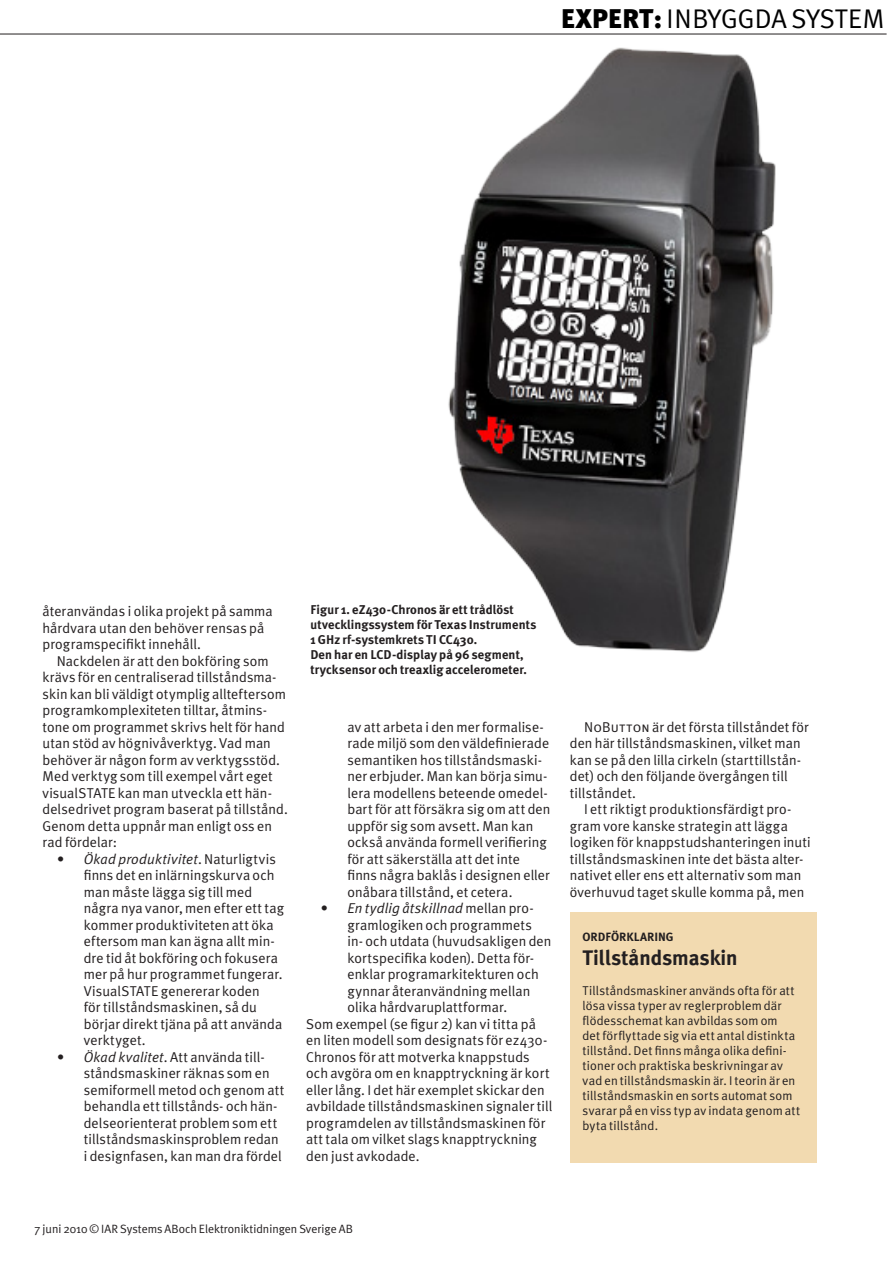
<style>
.page{position:relative;width:893px;height:1263px;background:#fff}
.page>*{position:absolute;margin:0;border:0;box-sizing:border-box;transform-origin:0 0}
.Mindre_Rubrik{font:27px "Meta Plus Normal";letter-spacing:-.005em;color:#000}
.Stor_Ingress{font:700 21px "Meta Plus";color:#231f20}
.Expert_brödtext_med{font:14.25px/16.5px "Meta Plus Normal";letter-spacing:.005em;color:#231f20}
.Expert_Brödtext{font:14.25px/16.5px "Meta Plus Normal";letter-spacing:.005em;color:#231f20}
.Stor_Ingress-2{font:12.75px/15px "Meta Plus Normal";letter-spacing:.015em;color:#231f20}
.Bildtext{font:700 12.75px/15px "Meta Plus";letter-spacing:.005em;color:#231f20}
.t1{font:12px "Meta Plus Normal";color:#231f20}
.Stor_Ingress-3{font:700 12px "Meta Plus";color:#231f20}
.s1{font-family:"Meta Plus";font-weight:900}
.s2{font-style:italic}
.s3{font-family:"Meta Plus Normal Caps"}
</style>
<div class="page">
<img style="left:448px;top:47px;width:328px;height:605px">
<hr style="left:0;top:34px;width:887px;height:1px;background:#231f20">
<div style="left:570px;top:912px;width:246px;height:251px;background:#f2dab0"></div>
<p class="Mindre_Rubrik" style="left:561px;top:3px;width:325px"><span class="s1">EXPERT:</span> INBYGGDA SYSTEM</p>
<p class="Expert_brödtext_med" style="left:43px;top:603px;width:232px">återanvändas i olika projekt på samma hårdvara utan den behöver rensas på programspecifikt innehåll.</p>
<p class="Expert_brödtext_med" style="left:43px;top:652px;width:247px;text-indent:14px">Nackdelen är att den bokföring som krävs för en centraliserad tillståndsma&shy;skin kan bli väldigt otymplig allteftersom programkomplexiteten tilltar, åtmins&shy;tone om programmet skrivs helt för hand utan stöd av högnivåverktyg. Vad man behöver är någon form av verktygsstöd.<br>Med verktyg som till exempel vårt eget visualSTATE kan man utveckla ett hän&shy;delsedrivet program baserat på tillstånd.<br>Genom detta uppnår man enligt oss en rad fördelar:</p>
<p class="Expert_brödtext_med" style="left:84px;top:850px;width:202px;text-indent:-27px"><span class="s2">• Ökad produktivitet</span>. Naturligtvis finns det en inlärningskurva och man måste lägga sig till med några nya vanor, men efter ett tag kommer produktiviteten att öka eftersom man kan ägna allt min&shy;dre tid åt bokföring och fokusera mer på hur programmet fungerar.<br>VisualSTATE genererar koden<br>för tillståndsmaskinen, så du börjar direkt tjäna på att använda verktyget.</p>
<p class="Expert_brödtext_med" style="left:84px;top:1048px;width:202px;text-indent:-27px"><span class="s2">• Ökad kvalitet</span>. Att använda till&shy;ståndsmaskiner räknas som en semiformell metod och genom att behandla ett tillstånds- och hän&shy;delseorienterat problem som ett tillståndsmaskinsproblem redan i designfasen, kan man dra fördel</p>
<p class="Bildtext" style="left:310px;top:602px;width:227px">Figur 1. eZ430-Chronos är ett trådlöst utvecklingssystem för Texas Instruments<br>1 GHz rf-systemkrets TI CC430.</p>
<p class="Bildtext" style="left:310px;top:647px;width:218px">Den har en LCD-display på 96 segment, trycksensor och treaxlig accelerometer.</p>
<p class="Expert_brödtext_med" style="left:347px;top:718px;width:204px">av att arbeta i den mer formalise&shy;rade miljö som den väldefinierade semantiken hos tillståndsmaski&shy;ner erbjuder. Man kan börja simu&shy;lera modellens beteende omedel&shy;bart för att försäkra sig om att den uppför sig som avsett. Man kan också använda formell verifiering för att säkerställa att det inte finns några baklås i designen eller onåbara tillstånd, et cetera.</p>
<p class="Expert_brödtext_med" style="left:347px;top:900px;width:205px;text-indent:-27px"><span class="s2">• En tydlig åtskillnad</span> mellan pro&shy;gramlogiken och programmets<br>in- och utdata (huvudsakligen den kortspecifika koden). Detta för&shy;enklar programarkitekturen och gynnar återanvändning mellan olika hårdvaruplattformar.</p>
<p class="Expert_Brödtext" style="left:306px;top:1015px;width:248px">Som exempel (se figur 2) kan vi titta på en liten modell som designats för ez430- Chronos för att motverka knappstuds och avgöra om en knapptryckning är kort eller lång. I det här exemplet skickar den avbildade tillståndsmaskinen signaler till programdelen av tillståndsmaskinen för att tala om vilket slags knapptryckning den just avkodade.</p>
<p class="Expert_brödtext_med" style="left:570px;top:718px;width:240px;text-indent:14px"><span class="s3">NoButton</span> är det första tillståndet för den här tillståndsmaskinen, vilket man kan se på den lilla cirkeln (starttillstån&shy;det) och den följande övergången till tillståndet.</p>
<p class="Expert_brödtext_med" style="left:570px;top:801px;width:242px;text-indent:14px">I ett riktigt produktionsfärdigt pro&shy;gram vore kanske strategin att lägga logiken för knappstudshanteringen inuti tillståndsmaskinen inte det bästa alter&shy;nativet eller ens ett alternativ som man överhuvud taget skulle komma på, men</p>
<p class="Stor_Ingress-3" style="left:583px;top:930px;width:93px">ORDFÖRKLARING</p>
<p class="Stor_Ingress" style="left:583px;top:946px;width:157px">Tillståndsmaskin</p>
<p class="Stor_Ingress-2" style="left:583px;top:983px;width:219px">Tillståndsmaskiner används ofta för att lösa vissa typer av reglerproblem där flödesschemat kan avbildas som om<br>det förflyttade sig via ett antal distinkta tillstånd. Det finns många olika defini&shy;tioner och praktiska beskrivningar av vad en tillståndsmaskin är. I teorin är en tillståndsmaskin en sorts automat som svarar på en viss typ av indata genom att byta tillstånd.</p>
<p class="t1" style="left:34px;top:1222px;width:320px">7 juni 2010 © IAR Systems ABoch Elektroniktidningen Sverige AB</p>
</div>
